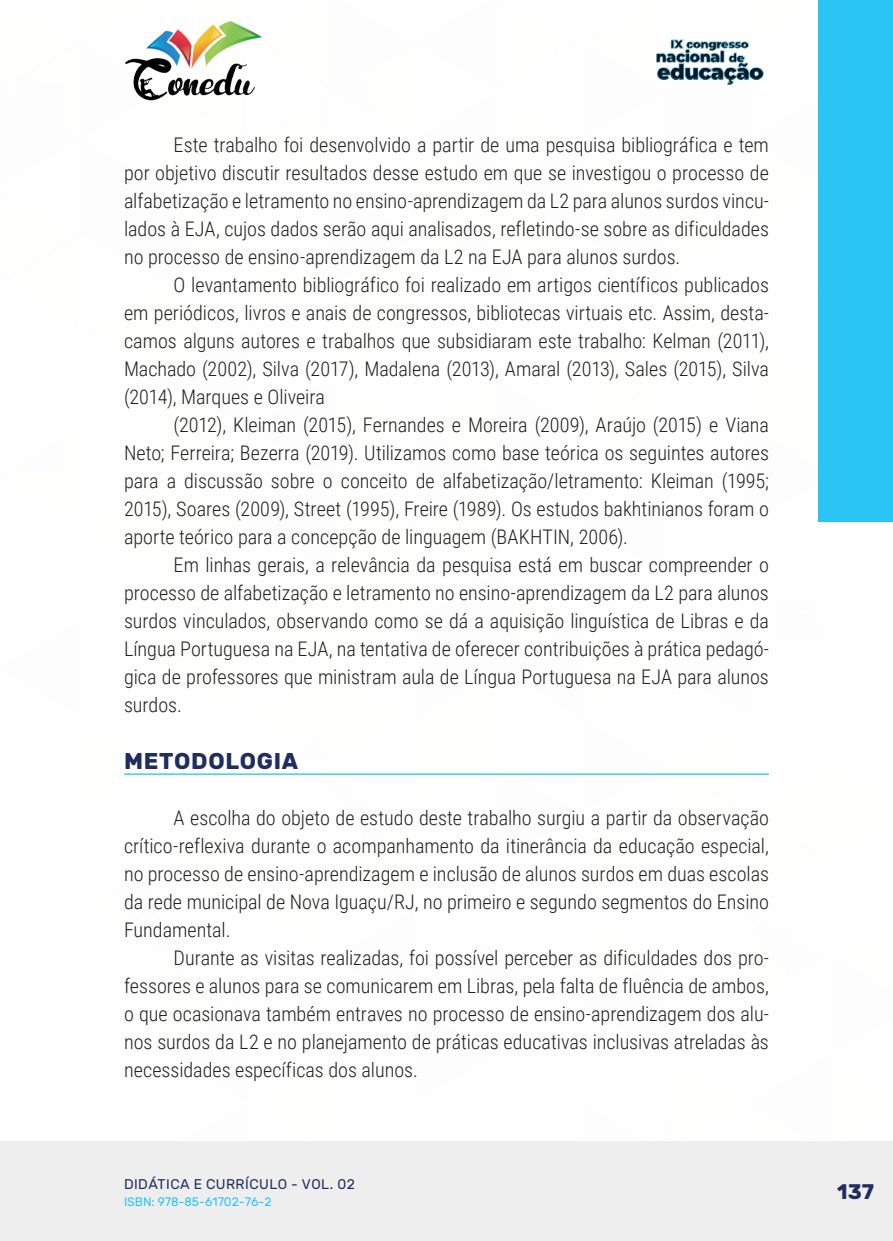
<style>
.page{position:relative;width:893px;height:1241px;background:#fff}
.page>*{position:absolute;margin:0;border:0;box-sizing:border-box;transform-origin:0 0}
._10_SUBTITULO{font:700 22.75px "Rubik";letter-spacing:.03em;color:#202d5e}
.t1{font:700 21px "Rubik";color:#202d5e}
._9_CORPO{font:300 20.12px/28px "Roboto Condensed";color:#231f20;text-align:justify}
.t2{font:14px "Rubik";letter-spacing:.035em;color:#202d5e}
.t3{font:12.25px "Rubik";color:#29c4f3}
</style>
<div class="page">
<div style="left:0;top:1141px;width:893px;height:99px;background:#eeeeef"></div>
<div style="left:819px;top:0;width:74px;height:521px;background:#29c4f3"></div>
<img style="left:125px;top:20px;width:137px;height:81px">
<img style="left:656px;top:39px;width:108px;height:46px">
<hr style="left:124px;top:773px;width:645px;height:1px;background:#29c4f3">
<p class="_9_CORPO" style="left:124px;top:130px;width:646px;text-indent:50px">Este trabalho foi desenvolvido a partir de uma pesquisa bibliográfica e tem por objetivo discutir resultados desse estudo em que se investigou o processo de alfabetização e letramento no ensino-aprendizagem da L2 para alunos surdos vincu&shy;lados à EJA, cujos dados serão aqui analisados, refletindo-se sobre as dificuldades no processo de ensino-aprendizagem da L2 na EJA para alunos surdos.</p>
<p class="_9_CORPO" style="left:124px;top:270px;width:646px;text-indent:50px">O levantamento bibliográfico foi realizado em artigos científicos publicados em periódicos, livros e anais de congressos, bibliotecas virtuais etc. Assim, desta&shy;camos alguns autores e trabalhos que subsidiaram este trabalho: Kelman (2011), Machado (2002), Silva (2017), Madalena (2013), Amaral (2013), Sales (2015), Silva (2014), Marques e Oliveira</p>
<p class="_9_CORPO" style="left:124px;top:410px;width:646px;text-indent:50px">(2012), Kleiman (2015), Fernandes e Moreira (2009), Araújo (2015) e Viana Neto; Ferreira; Bezerra (2019). Utilizamos como base teórica os seguintes autores para a discussão sobre o conceito de alfabetização/letramento: Kleiman (1995; 2015), Soares (2009), Street (1995), Freire (1989). Os estudos bakhtinianos foram o aporte teórico para a concepção de linguagem (BAKHTIN, 2006).</p>
<p class="_9_CORPO" style="left:124px;top:550px;width:646px;text-indent:50px">Em linhas gerais, a relevância da pesquisa está em buscar compreender o processo de alfabetização e letramento no ensino-aprendizagem da L2 para alunos surdos vinculados, observando como se dá a aquisição linguística de Libras e da Língua Portuguesa na EJA, na tentativa de oferecer contribuições à prática pedagó&shy;gica de professores que ministram aula de Língua Portuguesa na EJA para alunos surdos.</p>
<p class="_10_SUBTITULO" style="left:124px;top:747px;width:176px">METODOLOGIA</p>
<p class="_9_CORPO" style="left:124px;top:802px;width:646px;text-indent:50px">A escolha do objeto de estudo deste trabalho surgiu a partir da observação crítico-reflexiva durante o acompanhamento da itinerância da educação especial, no processo de ensino-aprendizagem e inclusão de alunos surdos em duas escolas da rede municipal de Nova Iguaçu/RJ, no primeiro e segundo segmentos do Ensino Fundamental.</p>
<p class="_9_CORPO" style="left:124px;top:942px;width:646px;text-indent:50px">Durante as visitas realizadas, foi possível perceber as dificuldades dos pro&shy;fessores e alunos para se comunicarem em Libras, pela falta de fluência de ambos, o que ocasionava também entraves no processo de ensino-aprendizagem dos alu&shy;nos surdos da L2 e no planejamento de práticas educativas inclusivas atreladas às necessidades específicas dos alunos.</p>
<p class="t2" style="left:124px;top:1175px;width:232px">DIDÁTICA E CURRÍCULO - VOL. 02</p>
<p class="t3" style="left:124px;top:1194px;width:149px">ISBN: 978-85-61702-76-2</p>
<p class="t1" style="left:837px;top:1179px;width:39px">137</p>
</div>
